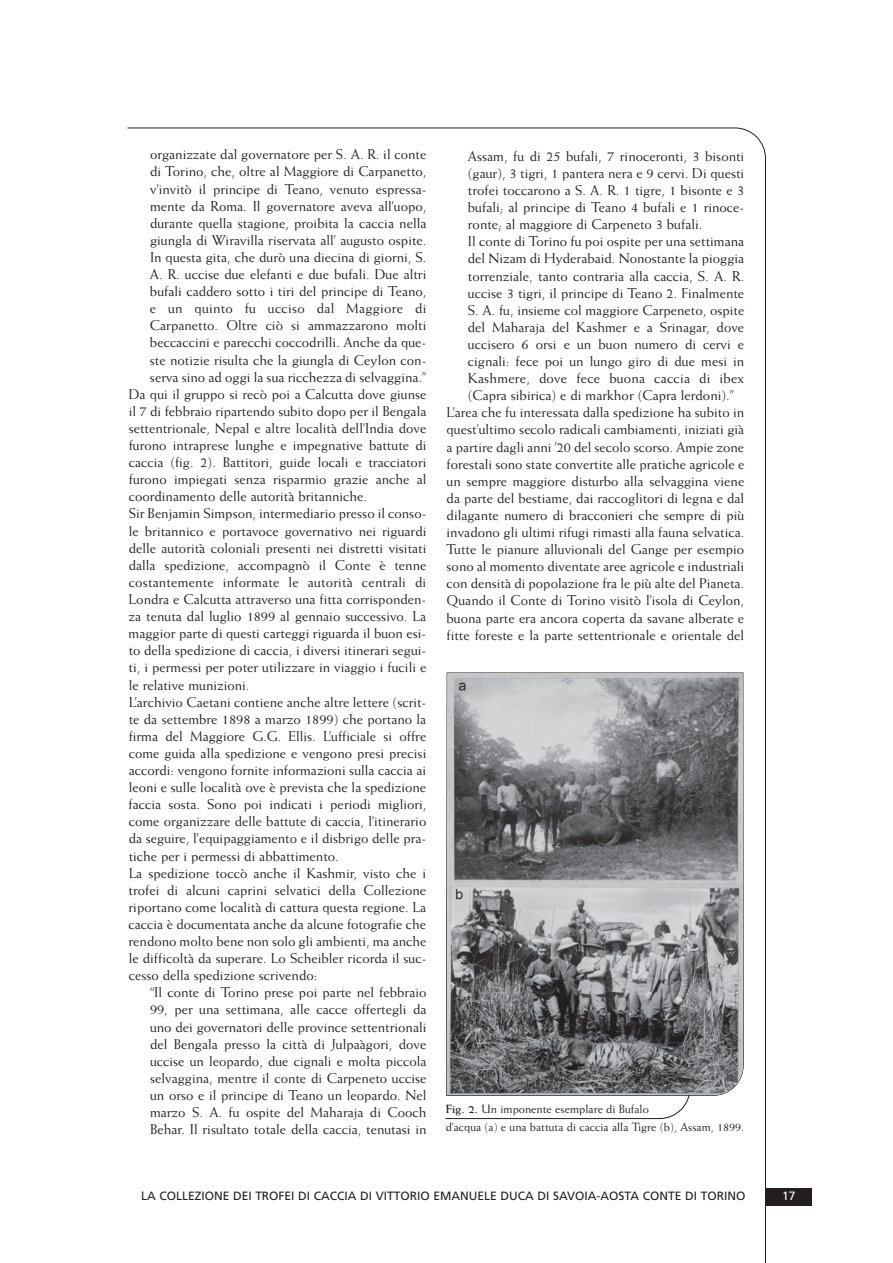
<style>
.page{position:relative;width:893px;height:1263px;background:#fff}
.page>*{position:absolute;margin:0;border:0;box-sizing:border-box;transform-origin:0 0}
.t1{font:14.25px "Weiss";color:#231f20}
.t2{font:14.25px "Weiss";letter-spacing:.02em;color:#231f20}
.t3{font:12px/18px "Weiss";color:#231f20}
.t4{font:12px "Frutiger";color:#231f20}
.t5{font:12px "Frutiger";color:#fff}
.s1{font-weight:700}
</style>
<div class="page">
<div style="left:765px;top:1189px;width:47px;height:17px;background:#231f20"></div>
<svg style="left:445px;top:1096px;width:245px;height:23px"></svg>
<img style="left:447px;top:673px;width:296px;height:422px">
<img style="left:689px;top:909px;width:1px;height:186px">
<p class="t1" style="left:150px;top:149px;width:278px">organizzate dal governatore per S. A. R. il conte</p>
<p class="t1" style="left:150px;top:166px;width:278px">di Torino, che, oltre al Maggiore di Carpanetto,</p>
<p class="t1" style="left:150px;top:183px;width:278px">v’invitò il principe di Teano, venuto espressa-</p>
<p class="t1" style="left:150px;top:200px;width:278px">mente da Roma. Il governatore aveva all’uopo,</p>
<p class="t1" style="left:150px;top:218px;width:278px">durante quella stagione, proibita la caccia nella</p>
<p class="t1" style="left:150px;top:235px;width:278px">giungla di Wiravilla riservata all’ augusto ospite.</p>
<p class="t1" style="left:150px;top:252px;width:278px">In questa gita, che durò una diecina di giorni, S.</p>
<p class="t1" style="left:150px;top:269px;width:278px">A. R. uccise due elefanti e due bufali. Due altri</p>
<p class="t1" style="left:150px;top:286px;width:278px">bufali caddero sotto i tiri del principe di Teano,</p>
<p class="t2" style="left:150px;top:303px;width:278px">e un quinto fu ucciso dal Maggiore di</p>
<p class="t1" style="left:150px;top:320px;width:278px">Carpanetto. Oltre ciò si ammazzarono molti</p>
<p class="t1" style="left:150px;top:337px;width:278px">beccaccini e parecchi coccodrilli. Anche da que-</p>
<p class="t1" style="left:150px;top:354px;width:278px">ste notizie risulta che la giungla di Ceylon con-</p>
<p class="t1" style="left:150px;top:371px;width:278px">serva sino ad oggi la sua ricchezza di selvaggina.”</p>
<p class="t1" style="left:129px;top:389px;width:299px">Da qui il gruppo si recò poi a Calcutta dove giunse</p>
<p class="t1" style="left:129px;top:406px;width:299px">il 7 di febbraio ripartendo subito dopo per il Bengala</p>
<p class="t1" style="left:129px;top:423px;width:299px">settentrionale, Nepal e altre località dell’India dove</p>
<p class="t1" style="left:129px;top:440px;width:299px">furono intraprese lunghe e impegnative battute di</p>
<p class="t1" style="left:129px;top:457px;width:299px">caccia (fig. 2). Battitori, guide locali e tracciatori</p>
<p class="t1" style="left:129px;top:474px;width:299px">furono impiegati senza risparmio grazie anche al</p>
<p class="t1" style="left:129px;top:491px;width:240px">coordinamento delle autorità britanniche.</p>
<p class="t1" style="left:129px;top:508px;width:299px">Sir Benjamin Simpson, intermediario presso il conso-</p>
<p class="t1" style="left:129px;top:525px;width:299px">le britannico e portavoce governativo nei riguardi</p>
<p class="t1" style="left:129px;top:542px;width:299px">delle autorità coloniali presenti nei distretti visitati</p>
<p class="t1" style="left:129px;top:560px;width:299px">dalla spedizione, accompagnò il Conte è tenne</p>
<p class="t1" style="left:129px;top:577px;width:299px">costantemente informate le autorità centrali di</p>
<p class="t1" style="left:129px;top:594px;width:299px">Londra e Calcutta attraverso una fitta corrisponden-</p>
<p class="t1" style="left:129px;top:611px;width:299px">za tenuta dal luglio 1899 al gennaio successivo. La</p>
<p class="t1" style="left:129px;top:628px;width:299px">maggior parte di questi carteggi riguarda il buon esi-</p>
<p class="t1" style="left:129px;top:645px;width:299px">to della spedizione di caccia, i diversi itinerari segui-</p>
<p class="t1" style="left:129px;top:662px;width:299px">ti, i permessi per poter utilizzare in viaggio i fucili e</p>
<p class="t1" style="left:129px;top:679px;width:122px">le relative munizioni.</p>
<p class="t1" style="left:129px;top:696px;width:299px">L’archivio Caetani contiene anche altre lettere (scrit-</p>
<p class="t1" style="left:129px;top:713px;width:299px">te da settembre 1898 a marzo 1899) che portano la</p>
<p class="t1" style="left:129px;top:731px;width:299px">firma del Maggiore G.G. Ellis. L’ufficiale si offre</p>
<p class="t1" style="left:129px;top:748px;width:299px">come guida alla spedizione e vengono presi precisi</p>
<p class="t1" style="left:129px;top:765px;width:299px">accordi: vengono fornite informazioni sulla caccia ai</p>
<p class="t1" style="left:129px;top:782px;width:299px">leoni e sulle località ove è prevista che la spedizione</p>
<p class="t1" style="left:129px;top:799px;width:299px">faccia sosta. Sono poi indicati i periodi migliori,</p>
<p class="t1" style="left:129px;top:816px;width:299px">come organizzare delle battute di caccia, l’itinerario</p>
<p class="t1" style="left:129px;top:833px;width:299px">da seguire, l’equipaggiamento e il disbrigo delle pra-</p>
<p class="t1" style="left:129px;top:850px;width:212px">tiche per i permessi di abbattimento.</p>
<p class="t1" style="left:129px;top:867px;width:299px">La spedizione toccò anche il Kashmir, visto che i</p>
<p class="t1" style="left:129px;top:884px;width:299px">trofei di alcuni caprini selvatici della Collezione</p>
<p class="t1" style="left:129px;top:902px;width:299px">riportano come località di cattura questa regione. La</p>
<p class="t1" style="left:129px;top:919px;width:299px">caccia è documentata anche da alcune fotografie che</p>
<p class="t1" style="left:129px;top:936px;width:299px">rendono molto bene non solo gli ambienti, ma anche</p>
<p class="t1" style="left:129px;top:953px;width:299px">le difficoltà da superare. Lo Scheibler ricorda il suc-</p>
<p class="t1" style="left:129px;top:970px;width:190px">cesso della spedizione scrivendo:</p>
<p class="t1" style="left:150px;top:987px;width:278px">“Il conte di Torino prese poi parte nel febbraio</p>
<p class="t1" style="left:150px;top:1004px;width:278px">99, per una settimana, alle cacce offertegli da</p>
<p class="t1" style="left:150px;top:1021px;width:278px">uno dei governatori delle province settentrionali</p>
<p class="t1" style="left:150px;top:1038px;width:278px">del Bengala presso la città di Julpaàgori, dove</p>
<p class="t1" style="left:150px;top:1055px;width:278px">uccise un leopardo, due cignali e molta piccola</p>
<p class="t1" style="left:150px;top:1073px;width:278px">selvaggina, mentre il conte di Carpeneto uccise</p>
<p class="t1" style="left:150px;top:1090px;width:278px">un orso e il principe di Teano un leopardo. Nel</p>
<p class="t1" style="left:150px;top:1107px;width:278px">marzo S. A. fu ospite del Maharaja di Cooch</p>
<p class="t1" style="left:150px;top:1124px;width:278px">Behar. Il risultato totale della caccia, tenutasi in</p>
<p class="t1" style="left:468px;top:151px;width:278px">Assam, fu di 25 bufali, 7 rinoceronti, 3 bisonti</p>
<p class="t1" style="left:468px;top:168px;width:278px">(gaur), 3 tigri, 1 pantera nera e 9 cervi. Di questi</p>
<p class="t1" style="left:468px;top:185px;width:278px">trofei toccarono a S. A. R. 1 tigre, 1 bisonte e 3</p>
<p class="t1" style="left:468px;top:202px;width:278px">bufali; al principe di Teano 4 bufali e 1 rinoce-</p>
<p class="t1" style="left:468px;top:219px;width:236px">ronte; al maggiore di Carpeneto 3 bufali.</p>
<p class="t1" style="left:468px;top:236px;width:278px">Il conte di Torino fu poi ospite per una settimana</p>
<p class="t1" style="left:468px;top:253px;width:278px">del Nizam di Hyderabaid. Nonostante la pioggia</p>
<p class="t1" style="left:468px;top:270px;width:278px">torrenziale, tanto contraria alla caccia, S. A. R.</p>
<p class="t1" style="left:468px;top:287px;width:278px">uccise 3 tigri, il principe di Teano 2. Finalmente</p>
<p class="t1" style="left:468px;top:304px;width:278px">S. A. fu, insieme col maggiore Carpeneto, ospite</p>
<p class="t1" style="left:468px;top:322px;width:278px">del Maharaja del Kashmer e a Srinagar, dove</p>
<p class="t1" style="left:468px;top:339px;width:278px">uccisero 6 orsi e un buon numero di cervi e</p>
<p class="t1" style="left:468px;top:356px;width:278px">cignali: fece poi un lungo giro di due mesi in</p>
<p class="t1" style="left:468px;top:373px;width:278px">Kashmere, dove fece buona caccia di ibex</p>
<p class="t1" style="left:468px;top:390px;width:268px">(Capra sibirica) e di markhor (Capra lerdoni).”</p>
<p class="t1" style="left:447px;top:407px;width:299px">L’area che fu interessata dalla spedizione ha subito in</p>
<p class="t1" style="left:447px;top:424px;width:299px">quest’ultimo secolo radicali cambiamenti, iniziati già</p>
<p class="t1" style="left:447px;top:441px;width:299px">a partire dagli anni ’20 del secolo scorso. Ampie zone</p>
<p class="t1" style="left:447px;top:458px;width:299px">forestali sono state convertite alle pratiche agricole e</p>
<p class="t1" style="left:447px;top:475px;width:299px">un sempre maggiore disturbo alla selvaggina viene</p>
<p class="t1" style="left:447px;top:493px;width:299px">da parte del bestiame, dai raccoglitori di legna e dal</p>
<p class="t1" style="left:447px;top:510px;width:299px">dilagante numero di bracconieri che sempre di più</p>
<p class="t1" style="left:447px;top:527px;width:299px">invadono gli ultimi rifugi rimasti alla fauna selvatica.</p>
<p class="t1" style="left:447px;top:544px;width:299px">Tutte le pianure alluvionali del Gange per esempio</p>
<p class="t1" style="left:447px;top:561px;width:299px">sono al momento diventate aree agricole e industriali</p>
<p class="t1" style="left:447px;top:578px;width:299px">con densità di popolazione fra le più alte del Pianeta.</p>
<p class="t1" style="left:447px;top:595px;width:299px">Quando il Conte di Torino visitò l’isola di Ceylon,</p>
<p class="t1" style="left:447px;top:612px;width:299px">buona parte era ancora coperta da savane alberate e</p>
<p class="t1" style="left:447px;top:629px;width:299px">fitte foreste e la parte settentrionale e orientale del</p>
<p class="t3" style="left:446px;top:1100px;width:300px"><span class="s1">Fig. 2.</span> Un imponente esemplare di Bufalo<br>d’acqua (a) e una battuta di caccia alla Tigre (b), Assam, 1899.</p>
<p class="t4" style="left:141px;top:1191px;width:606px">LA COLLEZIONE DEI TROFEI DI CACCIA DI VITTORIO EMANUELE DUCA DI SAVOIA-AOSTA CONTE DI TORINO</p>
<p class="t5" style="left:782px;top:1191px;width:15px">17</p>
</div>
